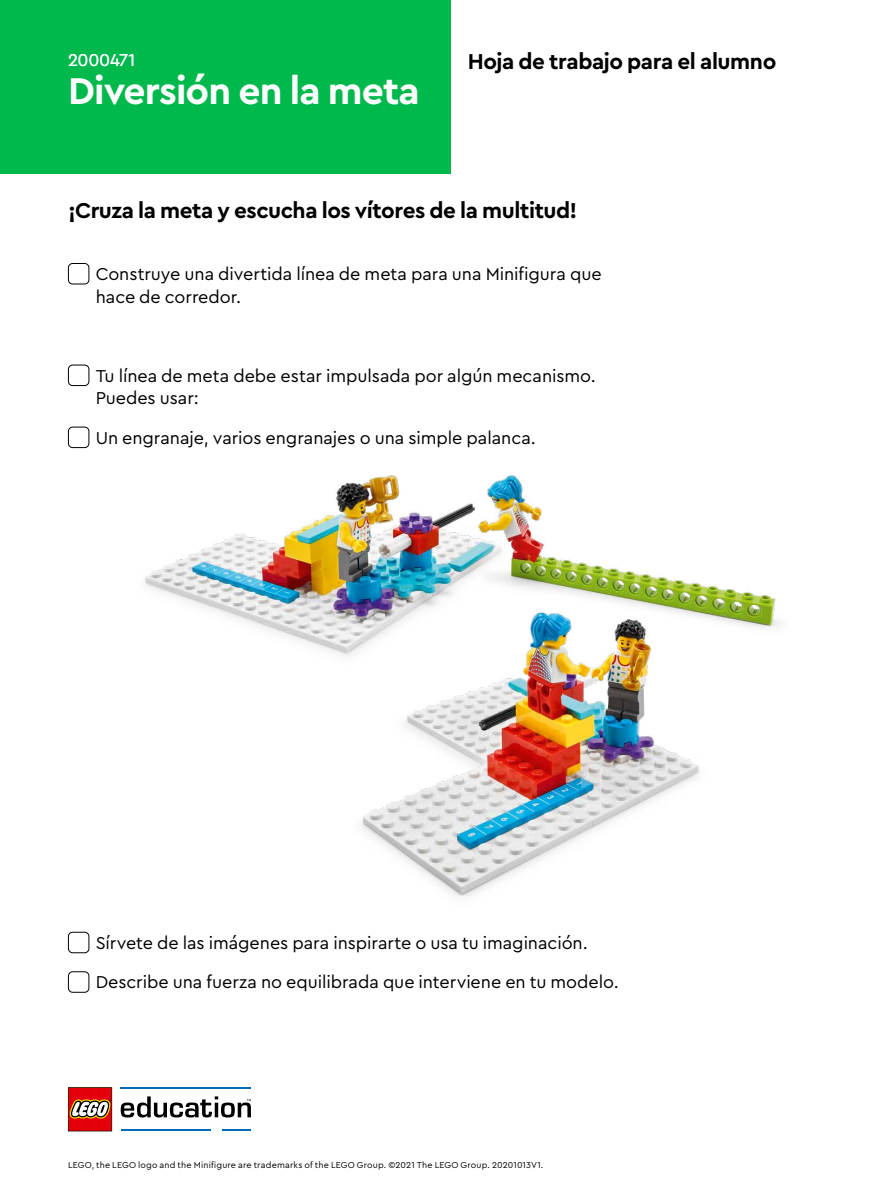
<style>
.page{position:relative;width:893px;height:1191px;background:#fff}
.page>*{position:absolute;margin:0;border:0;box-sizing:border-box;transform-origin:0 0}
.t1{font:700 39px "Cera Pro";letter-spacing:-.02em;color:#fff}
.t2{font:700 22.5px "Cera Pro";letter-spacing:-.02em;color:#000}
.t3{font:18px/22.5px "Cera Pro";letter-spacing:-.005em;color:#000}
.t4{font:18px "Cera Pro";letter-spacing:-.015em;color:#fff}
.t5{font:9px "Cera Pro";letter-spacing:.025em;color:#000}
</style>
<div class="page">
<img style="left:145px;top:475px;width:635px;height:179px">
<img style="left:342px;top:562px;width:421px;height:336px">
<div style="left:0;top:0;width:451px;height:174px;background:#00b94d"></div>
<div style="left:68px;top:263px;width:21px;height:21px;border:1px solid #000;border-radius:4px"></div>
<div style="left:68px;top:365px;width:21px;height:21px;border:1px solid #000;border-radius:4px"></div>
<div style="left:68px;top:427px;width:21px;height:21px;border:1px solid #000;border-radius:4px"></div>
<div style="left:68px;top:932px;width:21px;height:21px;border:1px solid #000;border-radius:4px"></div>
<div style="left:68px;top:971px;width:21px;height:21px;border:1px solid #000;border-radius:4px"></div>
<hr style="left:121px;top:1087px;width:130px;height:2px;background:#006cb7">
<hr style="left:121px;top:1129px;width:90px;height:2px;background:#006cb7">
<hr style="left:223px;top:1129px;width:28px;height:2px;background:#006cb7">
<svg style="left:121px;top:1096px;width:130px;height:21px"></svg>
<svg style="left:68px;top:1087px;width:44px;height:44px;background:#c43c33"></svg>
<p class="t4" style="left:68px;top:48px;width:69px">2000471</p>
<p class="t2" style="left:468px;top:47px;width:310px">Hoja de trabajo para el alumno</p>
<h1 class="t1" style="left:68px;top:65px;width:353px">Diversión en la meta</h1>
<p class="t2" style="left:68px;top:196px;width:511px">¡Cruza la meta y escucha los vítores de la multitud!</p>
<p class="t3" style="left:96px;top:262px;width:507px">Construye una divertida línea de meta para una Minifigura que hace de corredor.</p>
<p class="t3" style="left:96px;top:363px;width:502px">Tu línea de meta debe estar impulsada por algún mecanismo.<br>Puedes usar:</p>
<p class="t3" style="left:96px;top:425px;width:442px">Un engranaje, varios engranajes o una simple palanca.</p>
<p class="t3" style="left:96px;top:922px;width:525px;line-height:39.5px">Sírvete de las imágenes para inspirarte o usa tu imaginación.<br>Describe una fuerza no equilibrada que interviene en tu modelo.</p>
<p class="t5" style="left:68px;top:1159px;width:477px">LEGO, the LEGO logo and the Minifigure are trademarks of the LEGO Group. ©2021 The LEGO Group. 20201013V1.</p>
</div>
